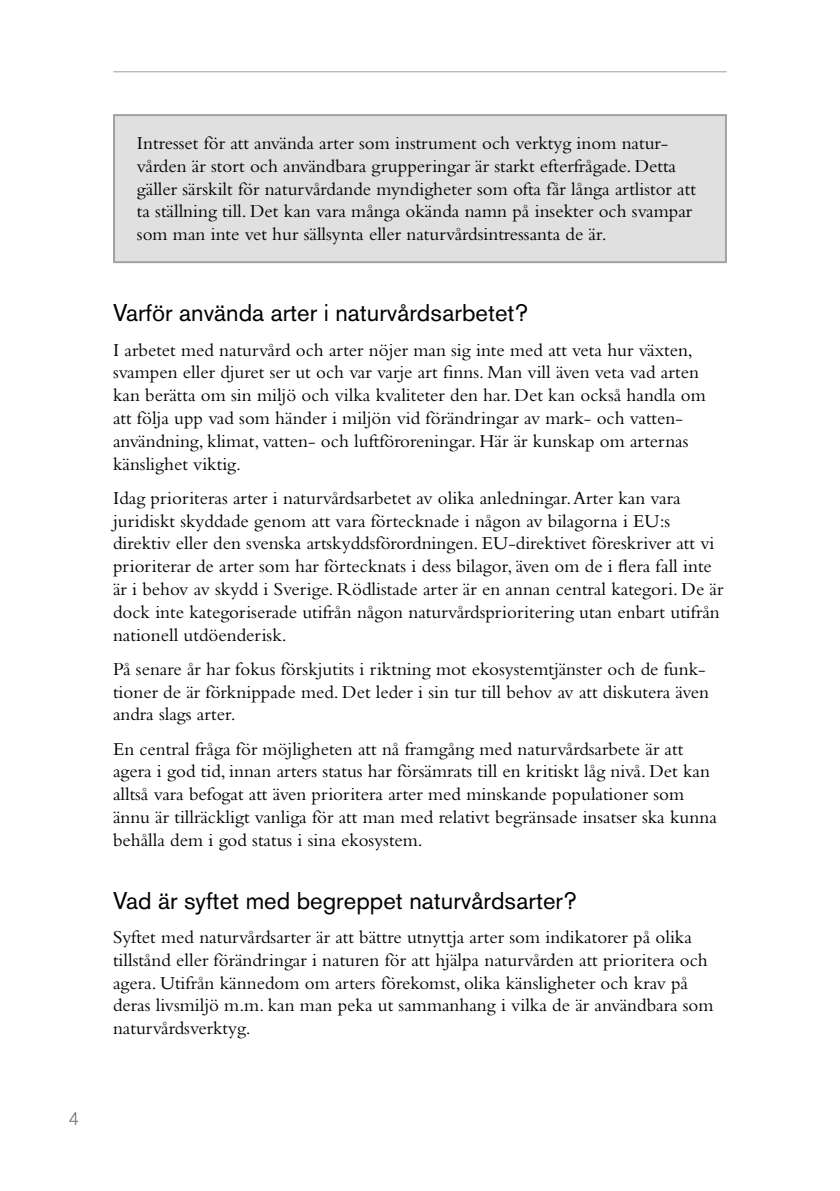
<style>
.page{position:relative;width:840px;height:1191px;background:#fff}
.page>*{position:absolute;margin:0;border:0;box-sizing:border-box;transform-origin:0 0}
.t1{font:24px "Akzidenz Grotesk Std";color:#000}
.t2{font:19px/22.8px "Bembo Std";color:#000}
.t3{font:300 18px "Akzidenz Grotesk Std";color:#706f6f}
</style>
<div class="page">
<hr style="left:113px;top:71px;width:613px;height:1px;background:#9d9d9c">
<div style="left:113px;top:114px;width:613px;height:149px;background:#e0e0e1;border:2px solid #a1a2a4"></div>
<p class="t3" style="left:68px;top:1108px;width:12px">4</p>
<p class="t2" style="left:137px;top:131px;width:560px">Intresset för att använda arter som instrument och verktyg inom natur&shy;vården är stort och användbara grupperingar är starkt efterfrågade. Detta gäller särskilt för naturvårdande myndigheter som ofta får långa artlistor att ta ställning till. Det kan vara många okända namn på insekter och svampar som man inte vet hur sällsynta eller naturvårdsintressanta de är.</p>
<p class="t1" style="left:113px;top:299px;width:416px">Varför använda arter i naturvårdsarbetet?</p>
<p class="t2" style="left:113px;top:338px;width:594px">I arbetet med naturvård och arter nöjer man sig inte med att veta hur växten, svampen eller djuret ser ut och var varje art finns. Man vill även veta vad arten kan berätta om sin miljö och vilka kvaliteter den har. Det kan också handla om att följa upp vad som händer i miljön vid förändringar av mark- och vatten&shy;användning, klimat, vatten- och luftföroreningar. Här är kunskap om arternas känslighet viktig.</p>
<p class="t2" style="left:113px;top:486px;width:611px">Idag prioriteras arter i naturvårdsarbetet av olika anledningar. Arter kan vara juridiskt skyddade genom att vara förtecknade i någon av bilagorna i EU:s direktiv eller den svenska artskyddsförordningen. EU-direktivet föreskriver att vi prioriterar de arter som har förtecknats i dess bilagor, även om de i flera fall inte är i behov av skydd i Sverige. Rödlistade arter är en annan central kategori. De är dock inte kategoriserade utifrån någon naturvårdsprioritering utan enbart utifrån nationell utdöenderisk.</p>
<p class="t2" style="left:113px;top:657px;width:597px">På senare år har fokus förskjutits i riktning mot ekosystemtjänster och de funk&shy;tioner de är förknippade med. Det leder i sin tur till behov av att diskutera även andra slags arter.</p>
<p class="t2" style="left:113px;top:737px;width:605px">En central fråga för möjligheten att nå framgång med naturvårdsarbete är att agera i god tid, innan arters status har försämrats till en kritiskt låg nivå. Det kan alltså vara befogat att även prioritera arter med minskande populationer som ännu är tillräckligt vanliga för att man med relativt begränsade insatser ska kunna behålla dem i god status i sina ekosystem.</p>
<p class="t1" style="left:113px;top:886px;width:465px">Vad är syftet med begreppet naturvårdsarter?</p>
<p class="t2" style="left:113px;top:925px;width:601px">Syftet med naturvårdsarter är att bättre utnyttja arter som indikatorer på olika tillstånd eller förändringar i naturen för att hjälpa naturvården att prioritera och agera. Utifrån kännedom om arters förekomst, olika känsligheter och krav på deras livsmiljö m.m. kan man peka ut sammanhang i vilka de är användbara som naturvårdsverktyg.</p>
</div>
